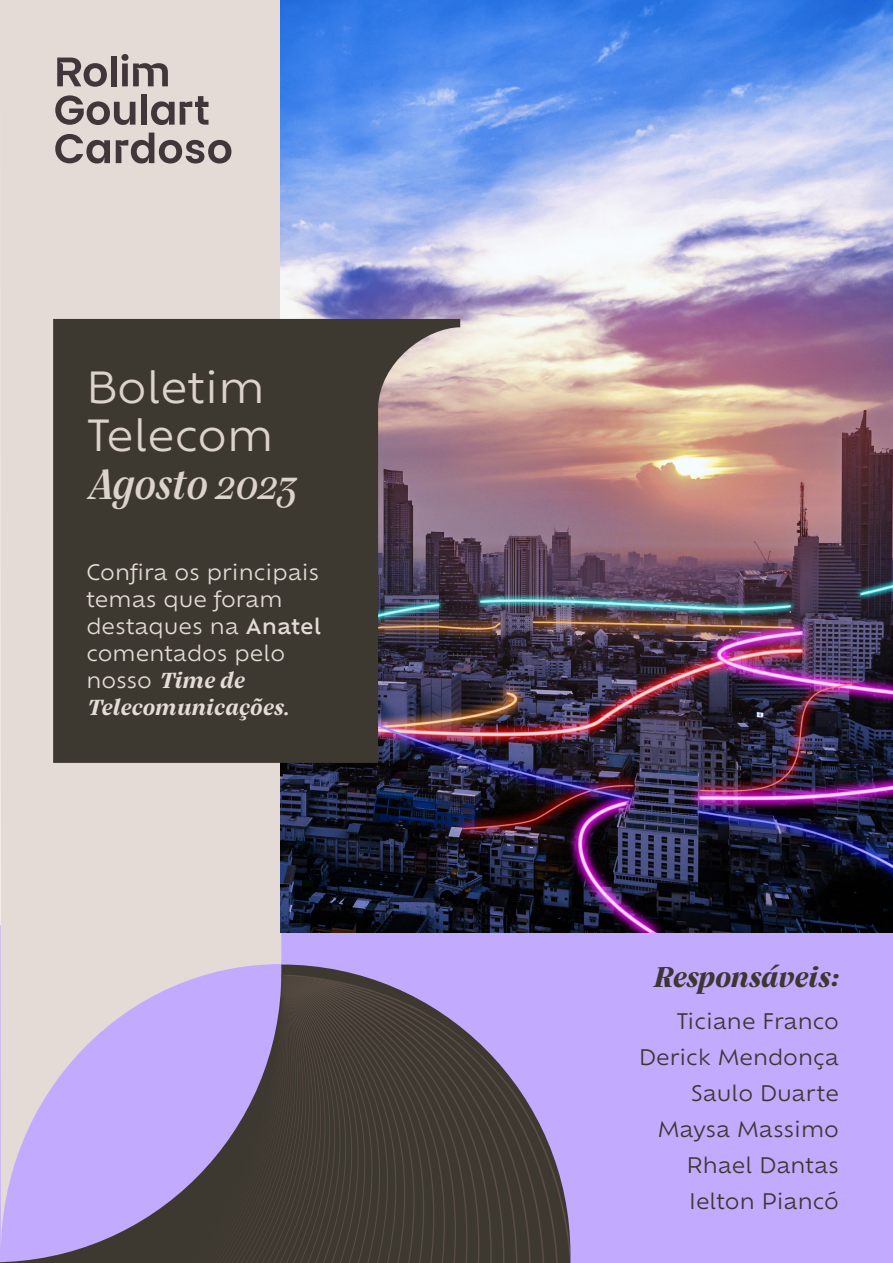
<style>
.page{position:relative;width:893px;height:1263px;background:#fff}
.page>*{position:absolute;margin:0;border:0;box-sizing:border-box;transform-origin:0 0}
.t1{font:italic 500 46.5px "Silva Display";color:#ddd3cd}
.t2{font:42px/48px "Ofelia Text";color:#ddd3cd}
.t3{font:italic 700 31.5px "Silva Display";color:#3c3732}
.t4{font:italic 700 24px/27px "Silva Text";color:#e5dbd7}
.t5{font:21px/36px "Ofelia Text";color:#3c3732;text-align:right}
.t6{font:21px/27px "Ofelia Text";color:#e5dbd7}
.s1{font-weight:500}
.s2{font-family:"Ofelia Text";font-weight:400;font-style:normal;font-size:21px}
.s3{font-size:21px}
</style>
<div class="page">
<div style="left:0;top:926px;width:893px;height:337px;background:#c2abff"></div>
<div style="left:0;top:0;width:281px;height:964px;background:#e5dbd6"></div>
<svg style="left:0;top:964px;width:358px;height:299px;fill:#e5dbd6"></svg>
<svg style="left:71px;top:975px;width:5px;height:288px"></svg>
<svg style="left:76px;top:975px;width:5px;height:288px"></svg>
<svg style="left:81px;top:975px;width:6px;height:288px"></svg>
<svg style="left:87px;top:975px;width:6px;height:288px"></svg>
<svg style="left:93px;top:975px;width:7px;height:288px"></svg>
<svg style="left:100px;top:975px;width:7px;height:288px"></svg>
<svg style="left:107px;top:975px;width:9px;height:288px"></svg>
<svg style="left:116px;top:975px;width:9px;height:288px"></svg>
<svg style="left:125px;top:975px;width:10px;height:288px"></svg>
<svg style="left:135px;top:975px;width:17px;height:288px"></svg>
<svg style="left:152px;top:975px;width:17px;height:288px"></svg>
<svg style="left:169px;top:975px;width:17px;height:288px"></svg>
<svg style="left:186px;top:975px;width:16px;height:288px"></svg>
<svg style="left:202px;top:975px;width:17px;height:288px"></svg>
<svg style="left:219px;top:975px;width:62px;height:288px"></svg>
<svg style="left:281px;top:975px;width:289px;height:288px;fill:#3d3830"></svg>
<img style="left:281px;top:0;width:612px;height:932px">
<div style="left:111px;top:56px;width:6px;height:30px;background:#42363b"></div>
<svg style="left:57px;top:58px;width:50px;height:29px"></svg>
<svg style="left:121px;top:54px;width:47px;height:32px"></svg>
<svg style="left:55px;top:95px;width:80px;height:30px"></svg>
<div style="left:141px;top:94px;width:6px;height:31px;background:#42363b"></div>
<svg style="left:151px;top:96px;width:57px;height:29px"></svg>
<svg style="left:116px;top:133px;width:115px;height:30px"></svg>
<svg style="left:55px;top:134px;width:55px;height:29px"></svg>
<svg style="left:53px;top:319px;width:407px;height:444px;fill:#3d3830"></svg>
<h2 class="t2" style="left:86px;top:360px;width:188px">Boletim<br>Telecom</h2>
<h1 class="t1" style="left:86px;top:454px;width:210px">Agosto 2023</h1>
<p class="t6" style="left:86px;top:557px;width:236px">Confira os principais temas que foram destaques na <span class="s1">Anatel </span>comentados pelo</p>
<p class="t4" style="left:86px;top:667px;width:204px"><span class="s2">nosso</span> Time de<br>Telecomunicações<span class="s3">.</span></p>
<h3 class="t3" style="left:653px;top:956px;width:188px">Responsáveis:</h3>
<p class="t5" style="left:639px;top:1001px;width:201px">Ticiane Franco<br>Derick Mendonça<br>Saulo Duarte<br>Maysa Massimo<br>Rhael Dantas<br>Ielton Piancó</p>
</div>
